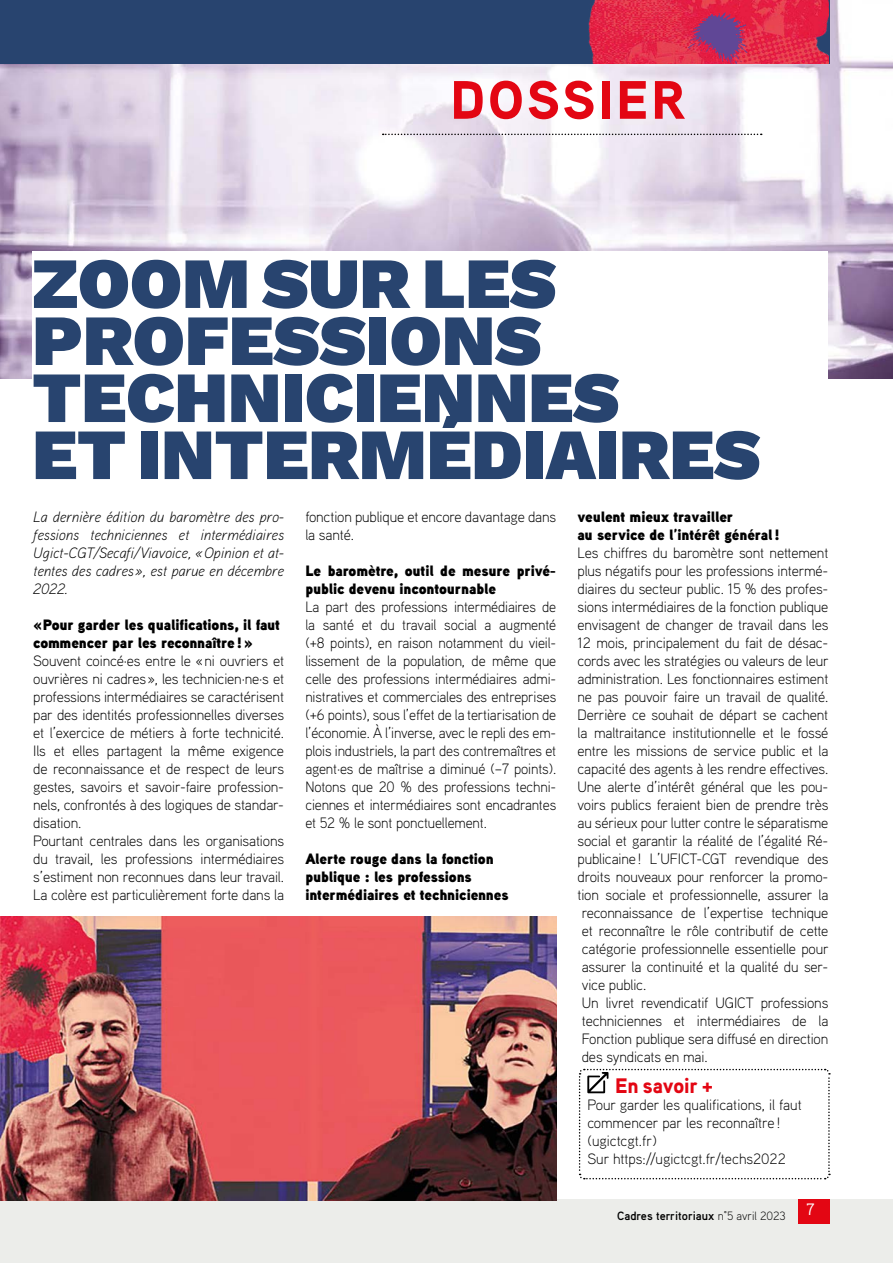
<style>
.page{position:relative;width:893px;height:1263px;background:#fff}
.page>*{position:absolute;margin:0;border:0;box-sizing:border-box;transform-origin:0 0}
.t1{font:900 72px/57px "Work Sans";letter-spacing:-.005em;color:#28446f}
.t2{font:900 54px "Aaux Pro";letter-spacing:.05em;color:#e30613}
.t3{font:900 21px "Aaux Pro";letter-spacing:-.005em;color:#e30613}
.t4{font:16.5px "Aaux Pro";color:#fff}
.t5{font:300 15px/18px "Aaux Pro";letter-spacing:-.01em;color:#000}
.t6{font:15px/18px "Aaux Pro Ultra";letter-spacing:-.01em;color:#000}
.t7{font:italic 300 15px/18px "Aaux Pro";letter-spacing:-.01em;color:#000;text-align:justify}
.t8{font:700 12px "Aaux Pro";color:#000}
.s1{font-weight:300}
</style>
<div class="page">
<div style="left:0;top:1199px;width:893px;height:64px;background:#ecedea"></div>
<img style="left:0;top:0;width:893px;height:379px">
<div style="left:0;top:0;width:829px;height:64px;background:#28446f"></div>
<div style="left:798px;top:1199px;width:31px;height:25px;background:#e30613"></div>
<img style="left:588px;top:0;width:241px;height:63px">
<img style="left:687px;top:11px;width:63px;height:52px">
<img style="left:0;top:917px;width:556px;height:283px">
<div style="left:32px;top:251px;width:795px;height:244px;background:#fff"></div>
<svg style="left:383px;top:134px;width:379px;height:1px"></svg>
<svg style="left:578px;top:1068px;width:253px;height:112px"></svg>
<img style="left:0;top:1043px;width:21px;height:158px">
<h2 class="t2" style="left:450px;top:65px;width:236px">DOSSIER</h2>
<h1 class="t1" style="left:32px;top:252px;width:730px">ZOOM SUR LES<br>PROFESSIONS<br>TECHNICIENNES<br>ET INTERMÉDIAIRES</h1>
<p class="t7" style="left:33px;top:507px;width:252px">La dernière édition du baromètre des pro&shy;fessions techniciennes et intermédiaires Ugict-CGT/Secafi/Viavoice, «Opinion et at&shy;tentes des cadres», est parue en décembre 2022.</p>
<p class="t6" style="left:33px;top:615px;width:248px">«Pour garder les qualifications, il faut commencer par les reconnaître!»</p>
<p class="t5" style="left:33px;top:651px;width:252px">Souvent coincé·es entre le «ni ouvriers et ouvrières ni cadres», les technicien·ne·s et professions intermédiaires se caractérisent par des identités professionnelles diverses et l’exercice de métiers à forte technicité.<br>Ils et elles partagent la même exigence de reconnaissance et de respect de leurs gestes, savoirs et savoir-faire profession&shy;nels, confrontés à des logiques de standar&shy;disation.<br>Pourtant centrales dans les organisations du travail, les professions intermédiaires s’estiment non reconnues dans leur travail.<br>La colère est particulièrement forte dans la</p>
<p class="t5" style="left:305px;top:507px;width:252px">fonction publique et encore davantage dans la santé.</p>
<p class="t6" style="left:305px;top:561px;width:252px">Le baromètre, outil de mesure privé&shy;public devenu incontournable</p>
<p class="t5" style="left:305px;top:597px;width:252px;text-align:justify">La part des professions intermédiaires de la santé et du travail social a augmenté (+8 points), en raison notamment du vieil&shy;lissement de la population, de même que celle des professions intermédiaires admi&shy;nistratives et commerciales des entreprises (+6 points), sous l’effet de la tertiarisation de l’économie. À l’inverse, avec le repli des em&shy;plois industriels, la part des contremaîtres et agent·es de maîtrise a diminué (–7 points).<br>Notons que 20 % des professions techni&shy;ciennes et intermédiaires sont encadrantes et 52 % le sont ponctuellement.</p>
<p class="t6" style="left:305px;top:849px;width:205px">Alerte rouge dans la fonction publique : les professions intermédiaires et techniciennes</p>
<p class="t6" style="left:577px;top:507px;width:204px">veulent mieux travailler<br>au service de l’intérêt général!</p>
<p class="t5" style="left:577px;top:543px;width:253px">Les chiffres du baromètre sont nettement plus négatifs pour les professions intermé&shy;diaires du secteur public. 15 % des profes&shy;sions intermédiaires de la fonction publique envisagent de changer de travail dans les 12 mois, principalement du fait de désac&shy;cords avec les stratégies ou valeurs de leur administration. Les fonctionnaires estiment ne pas pouvoir faire un travail de qualité.<br>Derrière ce souhait de départ se cachent la maltraitance institutionnelle et le fossé entre les missions de service public et la capacité des agents à les rendre effectives.<br>Une alerte d’intérêt général que les pou&shy;voirs publics feraient bien de prendre très au sérieux pour lutter contre le séparatisme social et garantir la réalité de l’égalité Ré&shy;publicaine! L’UFICT-CGT revendique des droits nouveaux pour renforcer la promo&shy;tion sociale et professionnelle, assurer la reconnaissance de l’expertise technique et reconnaître le rôle contributif de cette catégorie professionnelle essentielle pour assurer la continuité et la qualité du ser&shy;vice public.<br>Un livret revendicatif UGICT professions techniciennes et intermédiaires de la Fonction publique sera diffusé en direction des syndicats en mai.</p>
<h3 class="t3" style="left:615px;top:1072px;width:99px">En savoir +</h3>
<p class="t5" style="left:587px;top:1095px;width:216px">Pour garder les qualifications, il faut commencer par les reconnaître ! (ugictcgt.fr)<br>Sur https://ugictcgt.fr/techs2022</p>
<p class="t8" style="left:617px;top:1208px;width:170px">Cadres territoriaux <span class="s1">n°5 avril 2023</span></p>
<p class="t4" style="left:806px;top:1199px;width:10px">7</p>
</div>
